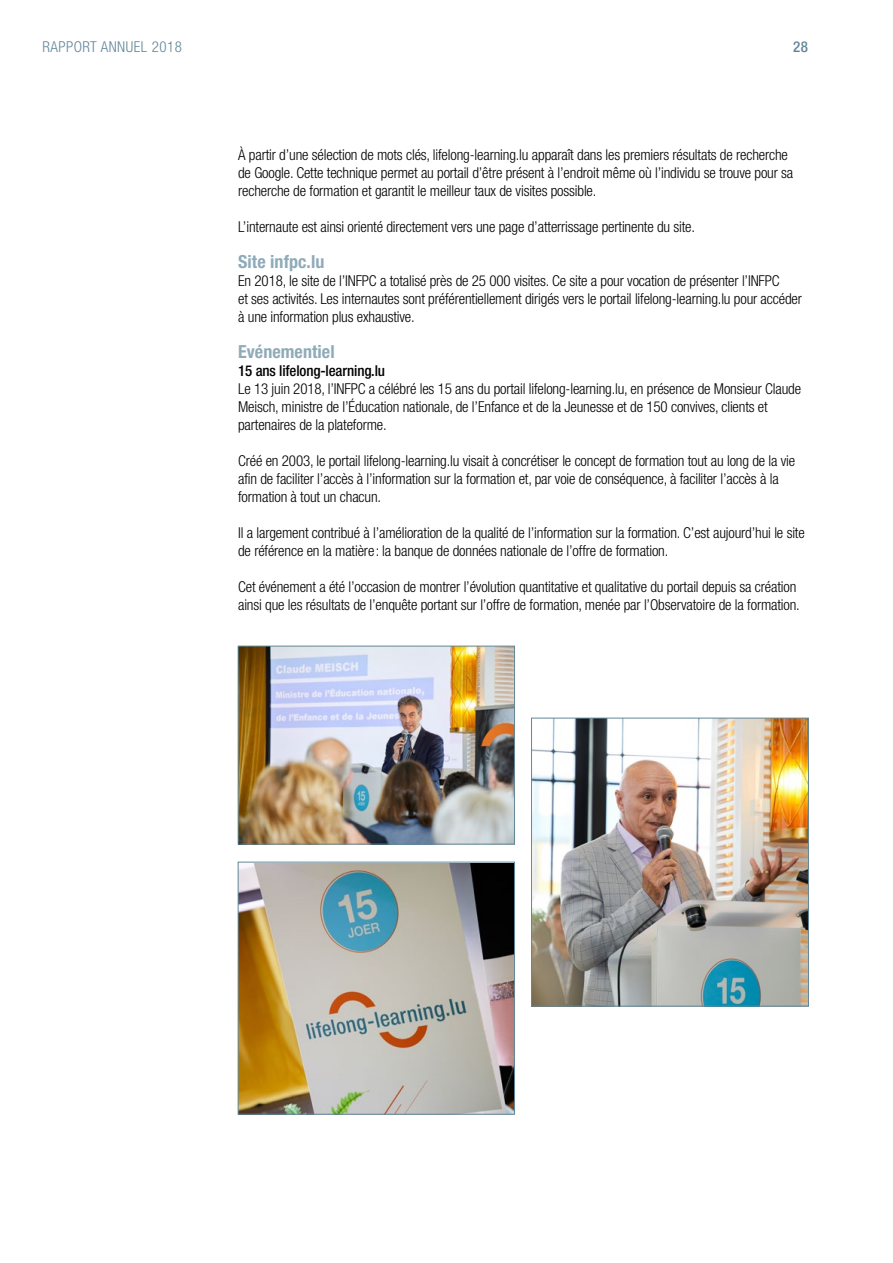
<style>
.page{position:relative;width:893px;height:1263px;background:#fff}
.page>*{position:absolute;margin:0;border:0;box-sizing:border-box;transform-origin:0 0}
.t1{font:700 condensed 18px "Helvetica Neue LT Pro";letter-spacing:.005em;color:#8fabb8}
.t2{font:300 condensed 15px/18px "Helvetica Neue LT Pro";letter-spacing:-.01em;color:#000}
.t3{font:500 condensed 15px "Helvetica Neue LT Pro";letter-spacing:-.01em;color:#000}
.t4{font:300 condensed 15px "Helvetica Neue LT Pro";letter-spacing:.03em;color:#638798}
.t5{font:500 condensed 15px "Helvetica Neue LT Pro";color:#638798}
</style>
<div class="page">
<img style="left:240px;top:648px;width:273px;height:194px">
<div style="left:238px;top:646px;width:277px;height:198px;border:1px solid #638798"></div>
<img style="left:533px;top:720px;width:274px;height:284px">
<div style="left:531px;top:718px;width:278px;height:288px;border:1px solid #638798"></div>
<img style="left:240px;top:864px;width:273px;height:248px">
<div style="left:238px;top:862px;width:277px;height:252px;border:1px solid #638798"></div>
<p class="t4" style="left:43px;top:38px;width:141px">RAPPORT ANNUEL 2018</p>
<p class="t5" style="left:793px;top:38px;width:16px">28</p>
<p class="t2" style="left:238px;top:146px;width:557px">À partir d’une sélection de mots clés, lifelong-learning.lu apparaît dans les premiers résultats de recherche de Google. Cette technique permet au portail d’être présent à l’endroit même où l’individu se trouve pour sa recherche de formation et garantit le meilleur taux de visites possible.</p>
<p class="t2" style="left:238px;top:218px;width:458px">L’internaute est ainsi orienté directement vers une page d’atterrissage pertinente du site.</p>
<p class="t1" style="left:238px;top:251px;width:88px">Site infpc.lu</p>
<p class="t2" style="left:238px;top:272px;width:565px">En 2018, le site de l’INFPC a totalisé près de 25 000 visites. Ce site a pour vocation de présenter l’INFPC<br>et ses activités. Les internautes sont préférentiellement dirigés vers le portail lifelong-learning.lu pour accéder à une information plus exhaustive.</p>
<p class="t1" style="left:238px;top:341px;width:98px">Evénementiel</p>
<p class="t3" style="left:238px;top:362px;width:148px">15 ans lifelong-learning.lu</p>
<p class="t2" style="left:238px;top:380px;width:565px">Le 13 juin 2018, l’INFPC a célébré les 15 ans du portail lifelong-learning.lu, en présence de Monsieur Claude<br>Meisch, ministre de l’Éducation nationale, de l’Enfance et de la Jeunesse et de 150 convives, clients et partenaires de la plateforme.</p>
<p class="t2" style="left:238px;top:452px;width:559px">Créé en 2003, le portail lifelong-learning.lu visait à concrétiser le concept de formation tout au long de la vie afin de faciliter l’accès à l’information sur la formation et, par voie de conséquence, à faciliter l’accès à la formation à tout un chacun.</p>
<p class="t2" style="left:238px;top:524px;width:568px">Il a largement contribué à l’amélioration de la qualité de l’information sur la formation. C’est aujourd’hui le site de référence en la matière: la banque de données nationale de l’offre de formation.</p>
<p class="t2" style="left:238px;top:578px;width:563px">Cet événement a été l’occasion de montrer l’évolution quantitative et qualitative du portail depuis sa création ainsi que les résultats de l’enquête portant sur l’offre de formation, menée par l’Observatoire de la formation.</p>
</div>
